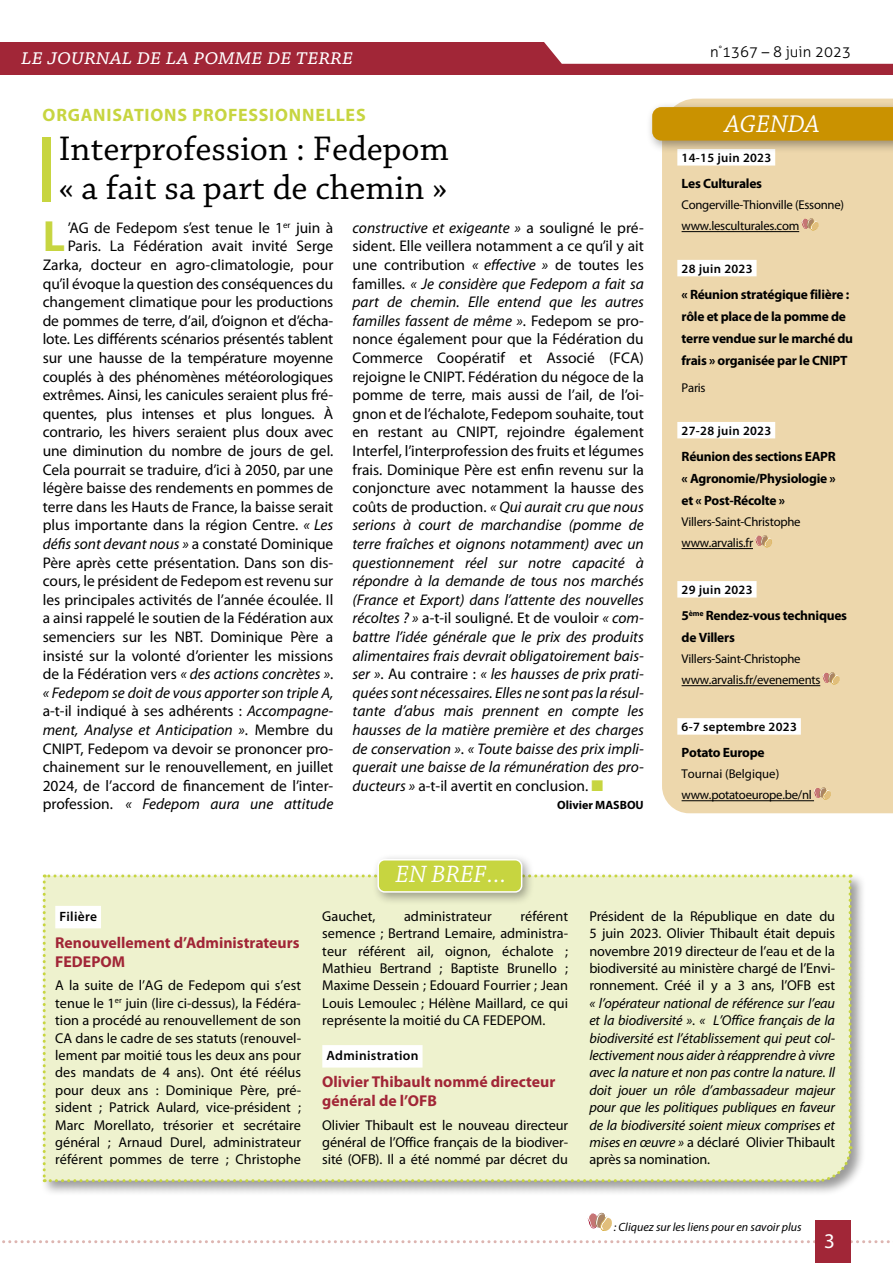
<style>
.page{position:relative;width:893px;height:1263px;background:#fff}
.page>*{position:absolute;margin:0;border:0;box-sizing:border-box;transform-origin:0 0}
.t1{font:700 43.95px "Myriad Pro";color:#c7d540}
.t2{font:36px/39px "Chaparral Pro";color:#000}
.t3{font:italic 25.5px "Chaparral Pro";color:#fff}
.t4{font:italic 24.9px "Chaparral Pro";letter-spacing:.005em;color:#fff}
.t5{font:italic 23.55px "Chaparral Pro";color:#fff}
.t6{font:21px "Myriad Pro";color:#fff}
.t7{font:700 18px "Myriad Pro";letter-spacing:.04em;color:#c7d540}
.t8{font:700 15.75px/18.9px "Myriad Pro";color:#a12637}
.t9{font:15.45px/18.6px "Myriad Pro";color:#000;text-align:right}
.t10{font:italic 15.45px/18.6px "Myriad Pro";color:#000;text-align:justify}
.t11{font:300 15px "Aller";color:#000}
.t12{font:14.25px/17.4px "Myriad Pro";color:#000;text-align:justify}
.t13{font:italic 14.25px/17.4px "Myriad Pro";letter-spacing:-.01em;color:#000;text-align:justify}
.t14{font:700 13.5px/22px "Myriad Pro";letter-spacing:-.02em;color:#000}
.t15{font:600 13.5px "Myriad Pro";letter-spacing:.025em;color:#000}
.t16{font:12.75px/21.1px "Myriad Pro";letter-spacing:-.02em;color:#000}
.t17{font:600 12.75px "Myriad Pro";letter-spacing:.025em;color:#000}
.t18{font:italic 12px "Myriad Pro";color:#000}
.t19{font:700 12px "Myriad Pro";color:#000}
.s1{font-style:italic}
.s2{font-style:normal}
.s3{color:#c7d540}
</style>
<div class="page">
<svg style="left:2px;top:1240px;width:888px;height:3px"></svg>
<div style="left:815px;top:1220px;width:35px;height:43px;background:#a12637"></div>
<div style="left:0;top:42px;width:893px;height:33px;background:#a12637"></div>
<svg style="left:544px;top:42px;width:349px;height:22px;background:#fbf7f7"></svg>
<svg style="left:588px;top:1212px;width:24px;height:19px"></svg>
<div style="left:662px;top:99px;width:231px;height:714px;background:#edd7ac"></div>
<div style="left:677px;top:149px;width:98px;height:17px;background:#fff"></div>
<hr style="left:682px;top:231px;width:117px;height:1px;background:#000">
<div style="left:677px;top:260px;width:80px;height:16px;background:#fff"></div>
<div style="left:677px;top:422px;width:98px;height:16px;background:#fff"></div>
<hr style="left:682px;top:548px;width:71px;height:1px;background:#000">
<div style="left:677px;top:581px;width:80px;height:16px;background:#fff"></div>
<hr style="left:682px;top:685px;width:138px;height:1px;background:#000">
<div style="left:677px;top:718px;width:124px;height:17px;background:#fff"></div>
<hr style="left:682px;top:800px;width:132px;height:1px;background:#000">
<svg style="left:802px;top:218px;width:17px;height:12px"></svg>
<svg style="left:755px;top:535px;width:18px;height:12px"></svg>
<svg style="left:823px;top:672px;width:18px;height:12px"></svg>
<svg style="left:814px;top:787px;width:18px;height:12px"></svg>
<div style="left:646px;top:101px;width:247px;height:52px;background:#000;opacity:.35"></div>
<div style="left:652px;top:107px;width:241px;height:34px;background:#ca9200"></div>
<div style="left:42px;top:137px;width:9px;height:64px;background:#c7d540"></div>
<div style="left:40px;top:872px;width:826px;height:325px;background:#000;opacity:.4"></div>
<div style="left:43px;top:874px;width:810px;height:310px;background:#eef2ce"></div>
<div style="left:55px;top:906px;width:46px;height:22px;background:#fff"></div>
<div style="left:322px;top:1045px;width:101px;height:22px;background:#fff"></div>
<div style="left:371px;top:853px;width:163px;height:51px;background:#000;opacity:.35"></div>
<div style="left:378px;top:860px;width:144px;height:32px;background:#c7d540;border-radius:7px"></div>
<div style="left:377px;top:859px;width:145px;height:34px;border:2px solid #fff;border-radius:7px"></div>
<h3 class="t5" style="left:21px;top:43px;width:333px">le journal de la pomme de terre</h3>
<p class="t11" style="left:710px;top:43px;width:142px">n<sup>°</sup>1367 – 8 juin 2023</p>
<p class="t7" style="left:43px;top:103px;width:325px">ORGANISATIONS PROFESSIONNELLES</p>
<h2 class="t2" style="left:59px;top:131px;width:392px">Interprofession : Fedepom « a fait sa part de chemin »</h2>
<h1 class="t1" style="left:43px;top:208px;width:24px">L</h1>
<p class="t9" style="left:43px;top:218px;width:292px">’AG de Fedepom s’est tenue le 1<sup>er</sup> juin à Paris. La Fédération avait invité Serge Zarka, docteur en agro-climatologie, pour qu’il évoque la question des conséquences du changement climatique pour les productions de pommes de terre, d’ail, d’oignon et d’écha&shy;lote. Les différents scénarios présentés tablent sur une hausse de la température moyenne couplés à des phénomènes météorologiques extrêmes. Ainsi, les canicules seraient plus fré&shy;quentes, plus intenses et plus longues. À contrario, les hivers seraient plus doux avec une diminution du nombre de jours de gel.<br>Cela pourrait se traduire, d’ici à 2050, par une légère baisse des rendements en pommes de terre dans les Hauts de France, la baisse serait plus importante dans la région Centre. <span class="s1">« Les défis sont devant nous »</span> a constaté Dominique Père après cette présentation. Dans son dis&shy;cours, le président de Fedepom est revenu sur les principales activités de l’année écoulée. Il a ainsi rappelé le soutien de la Fédération aux semenciers sur les NBT. Dominique Père a insisté sur la volonté d’orienter les missions de la Fédération vers <span class="s1">« des actions concrètes »</span>. <span class="s1">« Fedepom se doit de vous apporter son triple A, </span>a-t-il indiqué à ses adhérents : <span class="s1">Accompagne&shy;ment, Analyse et Anticipation »</span>. Membre du CNIPT, Fedepom va devoir se prononcer pro&shy;chainement sur le renouvellement, en juillet 2024, de l’accord de financement de l’inter&shy;profession. <span class="s1">« Fedepom aura une attitude</span></p>
<p class="t10" style="left:352px;top:218px;width:293px">constructive et exigeante » <span class="s2">a souligné le pré&shy;sident. Elle veillera notamment a ce qu’il y ait une contribution</span> « effective » <span class="s2">de toutes les familles.</span> « Je considère que Fedepom a fait sa part de chemin. Elle entend que les autres familles fassent de même »<span class="s2">. Fedepom se pro&shy;nonce également pour que la Fédération du Commerce Coopératif et Associé (FCA) rejoigne le CNIPT. Fédération du négoce de la pomme de terre, mais aussi de l’ail, de l’oi&shy;gnon et de l’échalote, Fedepom souhaite, tout en restant au CNIPT, rejoindre également Interfel, l’interprofession des fruits et légumes frais. Dominique Père est enfin revenu sur la conjoncture avec notamment la hausse des coûts de production.</span> « Qui aurait cru que nous serions à court de marchandise (pomme de terre fraîches et oignons notamment) avec un questionnement réel sur notre capacité à répondre à la demande de tous nos marchés (France et Export) dans l’attente des nouvelles récoltes ? » <span class="s2">a-t-il souligné. Et de vouloir</span> « com&shy;battre l’idée générale que le prix des produits alimentaires frais devrait obligatoirement bais&shy;ser »<span class="s2">. Au contraire :</span> « les hausses de prix prati&shy;quées sont nécessaires. Elles ne sont pas la résul&shy;tante d’abus mais prennent en compte les hausses de la matière première et des charges de conservation »<span class="s2">.</span> « Toute baisse des prix impli&shy;querait une baisse de la rémunération des pro&shy;ducteurs » <span class="s2">a-t-il avertit en conclusion.</span> <span class="s3">■</span></p>
<p class="t19" style="left:557px;top:798px;width:88px">Olivier MASBOU</p>
<h3 class="t4" style="left:395px;top:861px;width:112px">EN BREF…</h3>
<h3 class="t3" style="left:725px;top:110px;width:96px">AGENDA</h3>
<p class="t17" style="left:682px;top:149px;width:91px">14-15 juin 2023</p>
<p class="t14" style="left:682px;top:172px;width:82px">Les Culturales</p>
<p class="t16" style="left:682px;top:194px;width:164px">Congerville-Thionville (Essonne) www.lesculturales.com</p>
<p class="t17" style="left:682px;top:260px;width:73px">28 juin 2023</p>
<p class="t14" style="left:682px;top:283px;width:173px">« Réunion stratégique filière : rôle et place de la pomme de terre vendue sur le marché du frais » organisée par le CNIPT</p>
<p class="t16" style="left:682px;top:377px;width:26px">Paris</p>
<p class="t17" style="left:682px;top:422px;width:91px">27-28 juin 2023</p>
<p class="t14" style="left:682px;top:445px;width:156px;text-align:justify">Réunion des sections EAPR « Agronomie/Physiologie » et « Post-Récolte »</p>
<p class="t16" style="left:682px;top:511px;width:121px">Villers-Saint-Christophe www.arvalis.fr</p>
<p class="t17" style="left:682px;top:581px;width:73px">29 juin 2023</p>
<p class="t14" style="left:682px;top:604px;width:167px">5<sup>ème</sup> Rendez-vous techniques de Villers</p>
<p class="t16" style="left:682px;top:648px;width:140px">Villers-Saint-Christophe www.arvalis.fr/evenements</p>
<p class="t17" style="left:682px;top:718px;width:117px">6-7 septembre 2023</p>
<p class="t14" style="left:682px;top:741px;width:85px">Potato Europe</p>
<p class="t16" style="left:682px;top:763px;width:132px">Tournai (Belgique) www.potatoeurope.be/nl</p>
<p class="t15" style="left:60px;top:908px;width:39px">Filière</p>
<p class="t8" style="left:55px;top:933px;width:246px">Renouvellement d’Administrateurs<br>FEDEPOM</p>
<p class="t12" style="left:55px;top:977px;width:247px">A la suite de l’AG de Fedepom qui s’est tenue le 1<sup>er</sup> juin (lire ci-dessus), la Fédéra&shy;tion a procédé au renouvellement de son CA dans le cadre de ses statuts (renouvel&shy;lement par moitié tous les deux ans pour des mandats de 4 ans). Ont été réélus pour deux ans : Dominique Père, pré&shy;sident ; Patrick Aulard, vice-président ; Marc Morellato, trésorier et secrétaire général ; Arnaud Durel, administrateur référent pommes de terre ; Christophe</p>
<p class="t12" style="left:322px;top:907px;width:247px;text-indent:198px">référent semence ; Bertrand Lemaire, administra&shy;teur référent ail, oignon, échalote ; Mathieu Bertrand ; Baptiste Brunello ; Maxime Dessein ; Edouard Fourrier ; Jean Louis Lemoulec ; Hélène Maillard, ce qui représente la moitié du CA FEDEPOM.</p>
<p class="t15" style="left:327px;top:1047px;width:94px">Administration</p>
<p class="t8" style="left:322px;top:1072px;width:235px">Olivier Thibault nommé directeur général de l’OFB</p>
<p class="t12" style="left:322px;top:1116px;width:247px">Olivier Thibault est le nouveau directeur général de l’Office français de la biodiver&shy;sité (OFB). Il a été nommé par décret du</p>
<p class="t12" style="left:322px;top:907px;width:55px">Gauchet,</p>
<p class="t12" style="left:404px;top:907px;width:89px">administrateur</p>
<p class="t12" style="left:589px;top:907px;width:247px">Président de la République en date du 5 juin 2023. Olivier Thibault était depuis novembre 2019 directeur de l’eau et de la biodiversité au ministère chargé de l’Envi&shy;ronnement. Créé il y a 3 ans, l’OFB est</p>
<p class="t13" style="left:589px;top:994px;width:247px">« l’opérateur national de référence sur l’eau et la biodiversité »<span class="s2">.</span> « L’Office français de la biodiversité est l’établissement qui peut col&shy;lectivement nous aider à réapprendre à vivre avec la nature et non pas contre la nature. Il doit jouer un rôle d’ambassadeur majeur pour que les politiques publiques en faveur de la biodiversité soient mieux comprises et mises en œuvre » <span class="s2">a déclaré Olivier Thibault après sa nomination.</span></p>
<p class="t18" style="left:614px;top:1219px;width:189px">: Cliquez sur les liens pour en savoir plus</p>
<h3 class="t6" style="left:824px;top:1228px;width:12px">3</h3>
</div>
